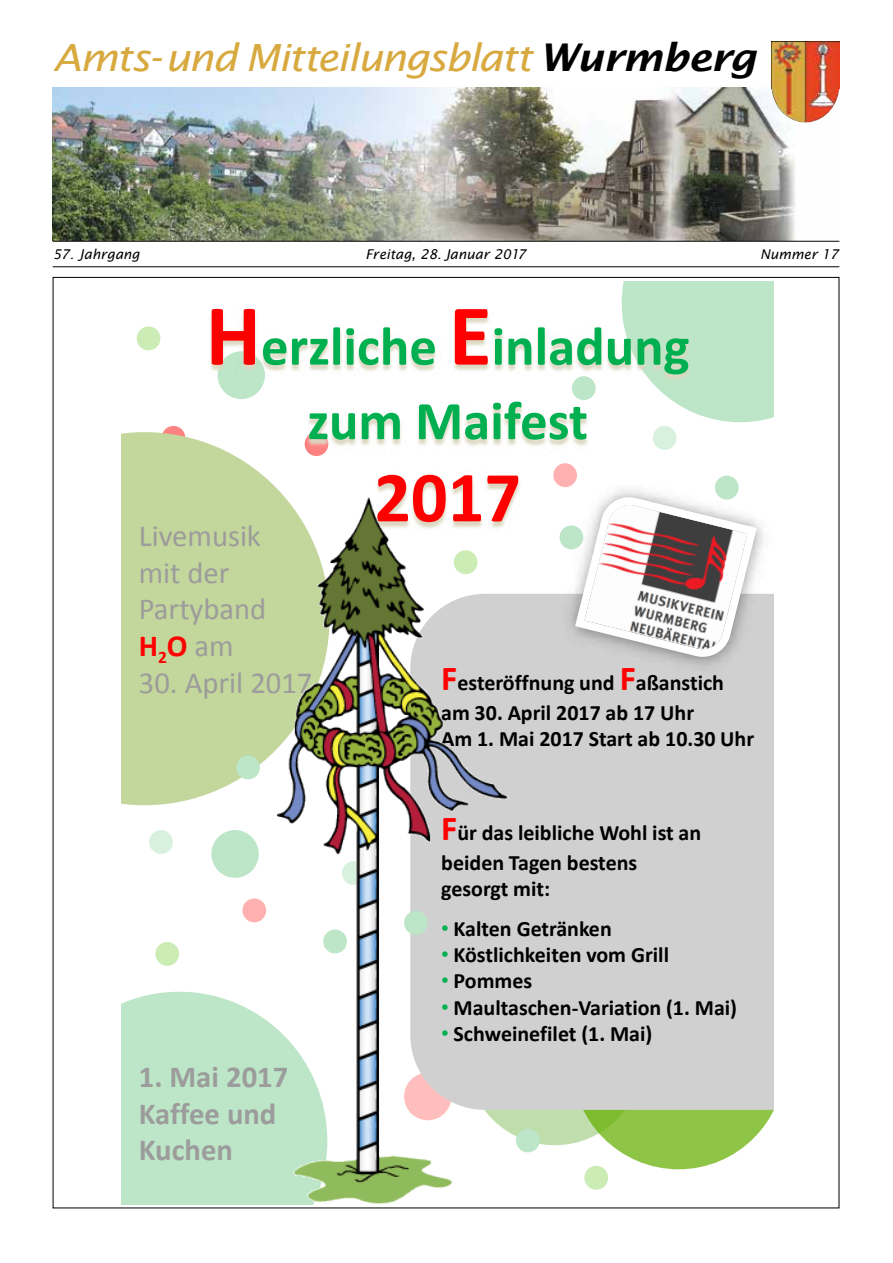
<style>
.page{position:relative;width:893px;height:1263px;background:#fff}
.page>*{position:absolute;margin:0;border:0;box-sizing:border-box;transform-origin:0 0}
.t1{font:700 72.3px "Calibri";color:#f00}
.t2{font:700 54.9px/74.4px "Calibri";color:#00b050;text-align:center}
.t3{font:italic 37.5px "Lucida Sans";letter-spacing:-.045em;color:#d7a93f;scale:1.1 1}
.t4{font:700 30.75px "Calibri";color:#9d9c9c}
.t5{font:30.6px/36.9px "Calibri";color:#9d9c9c}
.t6{font:700 30.6px/36.9px "Calibri";color:#9d9c9c}
.t7{font:700 21.9px/29.7px "Calibri";color:#000}
.t8{font:italic 13.5px "Lucida Sans";color:#000}
.s1{font-weight:600;font-size:38.25px;color:#000}
.s2{font-size:87.75px;color:#f00}
.s3{font-weight:700;color:#f00}
.s4{font-size:35.1px;color:#f00}
.s5{font-family:"Arial";font-weight:400;color:#00b050}
</style>
<div class="page">
<img style="left:53px;top:88px;width:786px;height:153px">
<img style="left:771px;top:41px;width:68px;height:6px">
<img style="left:771px;top:47px;width:68px;height:75px">
<hr style="left:53px;top:241px;width:786px;height:1px;background:#000">
<hr style="left:53px;top:266px;width:786px;height:1px;background:#000">
<div style="left:466px;top:967px;width:177px;height:178px;background:#c0ddac;border-radius:50%"></div>
<svg style="left:572px;top:1110px;width:202px;height:59px"></svg>
<img style="left:148px;top:281px;width:604px;height:226px">
<svg style="left:121px;top:432px;width:208px;height:373px;fill:#c3d69b"></svg>
<div style="left:515px;top:594px;width:259px;height:516px;background:#d0d0d0"></div>
<img style="left:553px;top:475px;width:221px;height:204px">
<svg style="left:570px;top:492px;width:191px;height:169px"></svg>
<div style="left:121px;top:992px;width:47px;height:213px;background:#bce6c7"></div>
<div style="left:155px;top:942px;width:24px;height:24px;background:#ccecb6;border-radius:12px"></div>
<div style="left:653px;top:426px;width:23px;height:24px;background:#d8f0de;border-radius:50%"></div>
<div style="left:559px;top:525px;width:24px;height:24px;background:#bce6c7;border-radius:50%"></div>
<div style="left:715px;top:476px;width:24px;height:24px;background:#bce6c7;border-radius:50%"></div>
<div style="left:572px;top:376px;width:24px;height:24px;background:#bce6c7;border-radius:50%"></div>
<div style="left:553px;top:463px;width:24px;height:24px;background:#ffb1b1;border-radius:50%"></div>
<div style="left:137px;top:326px;width:23px;height:24px;background:#ccecb6;border-radius:50%"></div>
<div style="left:584px;top:1166px;width:24px;height:24px;background:#ccecb6;border-radius:50%"></div>
<div style="left:516px;top:1128px;width:24px;height:24px;background:#bce6c7;border-radius:50%"></div>
<div style="left:149px;top:830px;width:24px;height:24px;background:#d8f0de;border-radius:50%"></div>
<img style="left:168px;top:489px;width:347px;height:716px">
<h3 class="t3" style="left:53px;top:36px;width:641px">Amts-und Mitteilungsblatt <span class="s1">Wurmberg</span></h3>
<p class="t8" style="left:53px;top:246px;width:89px">57. Jahrgang</p>
<p class="t8" style="left:365px;top:246px;width:162px">Freitag, 28. Januar 2017</p>
<p class="t8" style="left:760px;top:246px;width:80px">Nummer 17</p>
<h2 class="t2" style="left:206px;top:309px;width:485px"><span class="s2">H</span>erzliche <span class="s2">E</span>inladung zum Maifest</h2>
<h1 class="t1" style="left:374px;top:451px;width:148px">2017</h1>
<h3 class="t5" style="left:139px;top:517px;width:129px">Livemusik mit der<br>Partyband<br><span class="s3">H</span><sub>2</sub><span class="s3">O</span> am</h3>
<h3 class="t5" style="left:139px;top:664px;width:175px">30. April 2017</h3>
<h3 class="t6" style="left:139px;top:1058px;width:151px">1. Mai 2017<br>Kaffee und</h3>
<h3 class="t4" style="left:139px;top:1130px;width:96px">Kuchen</h3>
<p class="t7" style="left:441px;top:668px;width:284px"><span class="s4">F</span>esteröffnung und <span class="s4">F</span>aßanstich am 30. April 2017 ab 17 Uhr</p>
<p class="t7" style="left:441px;top:724px;width:314px">Am 1. Mai 2017 Start ab 10.30 Uhr</p>
<p class="t7" style="left:441px;top:818px;width:262px"><span class="s4">F</span>ür das leibliche Wohl ist an beiden Tagen bestens</p>
<p class="t7" style="left:441px;top:874px;width:110px">gesorgt mit:</p>
<p class="t7" style="left:441px;top:913px;width:172px"><span class="s5">•</span> Kalten Getränken</p>
<p class="t7" style="left:441px;top:940px;width:229px"><span class="s5">•</span> Köstlichkeiten vom Grill</p>
<p class="t7" style="left:441px;top:966px;width:93px"><span class="s5">•</span> Pommes</p>
<p class="t7" style="left:441px;top:992px;width:297px"><span class="s5">•</span> Maultaschen-Variation (1. Mai)</p>
<p class="t7" style="left:441px;top:1019px;width:213px"><span class="s5">•</span> Schweinefilet (1. Mai)</p>
</div>
